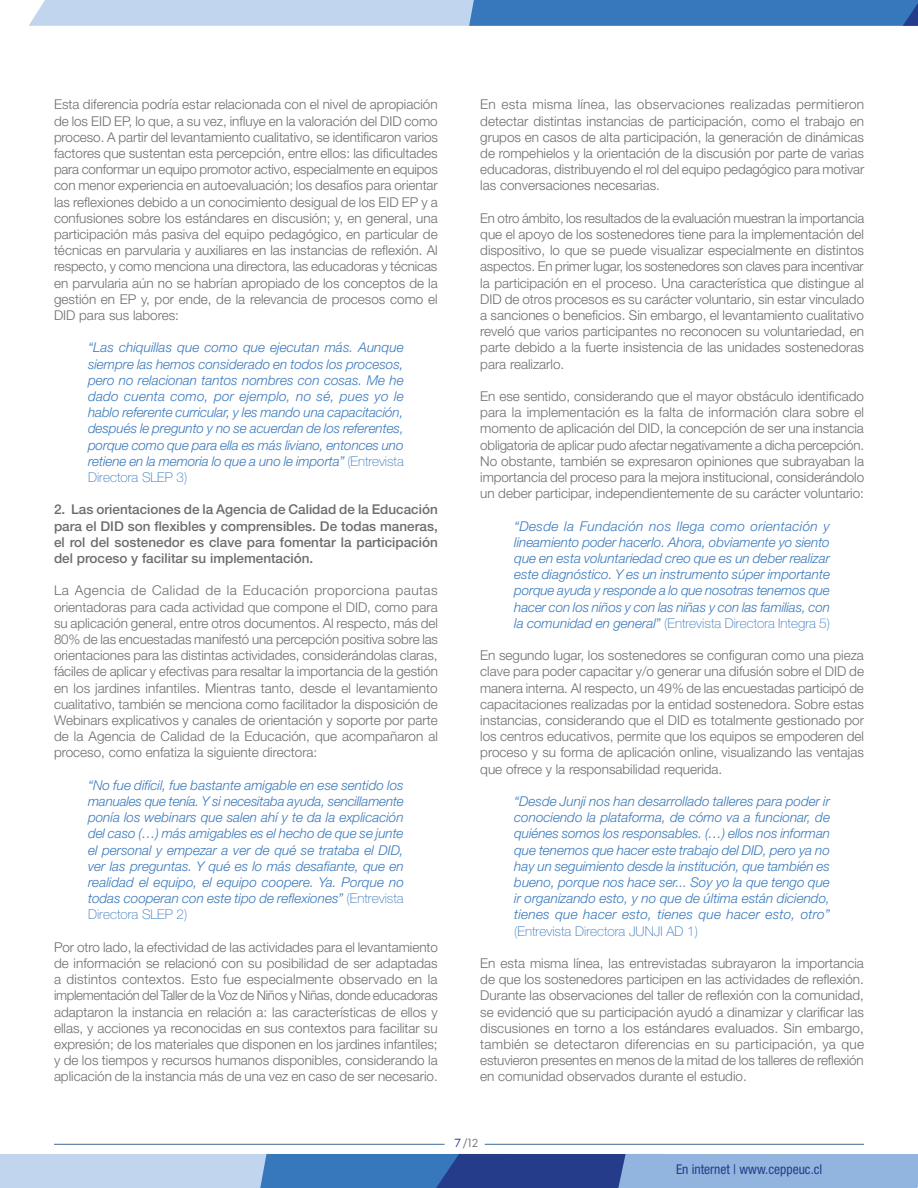
<style>
.page{position:relative;width:918px;height:1188px;background:#fff}
.page>*{position:absolute;margin:0;border:0;box-sizing:border-box;transform-origin:0 0}
.text_central{font:300 13.5px/16.2px "Helvetica Neue LT Std";color:#6c6d70;text-align:justify}
.text_central-2{font:italic 300 13.5px/16.2px "Helvetica Neue LT Std";letter-spacing:-.005em;color:#3778bd;text-align:justify}
.text_central-3{font:500 13.5px/16.2px "Helvetica Neue LT Std";color:#6c6d70;text-align:justify}
.t1{font:condensed 13.5px "Helvetica Neue LT Std";color:#253c8a}
.t2{font:12px "Neutra Text Book Alt";color:#6c6d70}
.s1{font-weight:100;font-style:normal}
.s2{color:#253c8a}
.s3{font-family:"Neutra Text Book SC"}
</style>
<div class="page">
<svg style="left:29px;top:0;width:889px;height:26px;background:#7ca7d5"></svg>
<svg style="left:0;top:1154px;width:918px;height:34px;background:#789bcc"></svg>
<hr style="left:54px;top:1144px;width:391px;height:1px;background:#406d95">
<hr style="left:485px;top:1144px;width:379px;height:1px;background:#406d95">
<p class="text_central" style="left:54px;top:96px;width:386px">Esta diferencia podría estar relacionada con el nivel de apropiación de los EID EP, lo que, a su vez, influye en la valoración del DID como proceso. A partir del levantamiento cualitativo, se identificaron varios factores que sustentan esta percepción, entre ellos: las dificultades para conformar un equipo promotor activo, especialmente en equipos con menor experiencia en autoevaluación; los desafíos para orientar las reflexiones debido a un conocimiento desigual de los EID EP y a confusiones sobre los estándares en discusión; y, en general, una participación más pasiva del equipo pedagógico, en particular de técnicas en parvularia y auxiliares en las instancias de reflexión. Al respecto, y como menciona una directora, las educadoras y técnicas en parvularia aún no se habrían apropiado de los conceptos de la gestión en EP y, por ende, de la relevancia de procesos como el DID para sus labores:</p>
<p class="text_central-2" style="left:88px;top:339px;width:317px">“Las chiquillas que como que ejecutan más. Aunque siempre las hemos considerado en todos los procesos, pero no relacionan tantos nombres con cosas. Me he dado cuenta como, por ejemplo, no sé, pues yo le hablo referente curricular, y les mando una capacitación, después le pregunto y no se acuerdan de los referentes, porque como que para ella es más liviano, entonces uno retiene en la memoria lo que a uno le importa” <span class="s1">(Entrevista Directora SLEP 3)</span></p>
<p class="text_central-3" style="left:54px;top:501px;width:385px">2. Las orientaciones de la Agencia de Calidad de la Educación para el DID son flexibles y comprensibles. De todas maneras, el rol del sostenedor es clave para fomentar la participación del proceso y facilitar su implementación.</p>
<p class="text_central" style="left:54px;top:582px;width:386px">La Agencia de Calidad de la Educación proporciona pautas orientadoras para cada actividad que compone el DID, como para su aplicación general, entre otros documentos. Al respecto, más del 80% de las encuestadas manifestó una percepción positiva sobre las orientaciones para las distintas actividades, considerándolas claras, fáciles de aplicar y efectivas para resaltar la importancia de la gestión en los jardines infantiles. Mientras tanto, desde el levantamiento cualitativo, también se menciona como facilitador la disposición de Webinars explicativos y canales de orientación y soporte por parte de la Agencia de Calidad de la Educación, que acompañaron al proceso, como enfatiza la siguiente directora:</p>
<p class="text_central-2" style="left:88px;top:777px;width:317px">“No fue difícil, fue bastante amigable en ese sentido los manuales que tenía. Y si necesitaba ayuda, sencillamente ponía los webinars que salen ahí y te da la explicación del caso (…) más amigables es el hecho de que se junte el personal y empezar a ver de qué se trataba el DID, ver las preguntas. Y qué es lo más desafiante, que en realidad el equipo, el equipo coopere. Ya. Porque no todas cooperan con este tipo de reflexiones” <span class="s1">(Entrevista Directora SLEP 2)</span></p>
<p class="text_central" style="left:54px;top:939px;width:386px">Por otro lado, la efectividad de las actividades para el levantamiento de información se relacionó con su posibilidad de ser adaptadas a distintos contextos. Esto fue especialmente observado en la implementación del Taller de la Voz de Niños y Niñas, donde educadoras adaptaron la instancia en relación a: las características de ellos y ellas, y acciones ya reconocidas en sus contextos para facilitar su expresión; de los materiales que disponen en los jardines infantiles; y de los tiempos y recursos humanos disponibles, considerando la aplicación de la instancia más de una vez en caso de ser necesario.</p>
<p class="text_central" style="left:480px;top:96px;width:386px">En esta misma línea, las observaciones realizadas permitieron detectar distintas instancias de participación, como el trabajo en grupos en casos de alta participación, la generación de dinámicas de rompehielos y la orientación de la discusión por parte de varias educadoras, distribuyendo el rol del equipo pedagógico para motivar las conversaciones necesarias.</p>
<p class="text_central" style="left:480px;top:210px;width:386px">En otro ámbito, los resultados de la evaluación muestran la importancia que el apoyo de los sostenedores tiene para la implementación del dispositivo, lo que se puede visualizar especialmente en distintos aspectos. En primer lugar, los sostenedores son claves para incentivar la participación en el proceso. Una característica que distingue al DID de otros procesos es su carácter voluntario, sin estar vinculado a sanciones o beneficios. Sin embargo, el levantamiento cualitativo reveló que varios participantes no reconocen su voluntariedad, en parte debido a la fuerte insistencia de las unidades sostenedoras para realizarlo.</p>
<p class="text_central" style="left:480px;top:388px;width:385px">En ese sentido, considerando que el mayor obstáculo identificado para la implementación es la falta de información clara sobre el momento de aplicación del DID, la concepción de ser una instancia obligatoria de aplicar pudo afectar negativamente a dicha percepción.<br>No obstante, también se expresaron opiniones que subrayaban la importancia del proceso para la mejora institucional, considerándolo un deber participar, independientemente de su carácter voluntario:</p>
<p class="text_central-2" style="left:514px;top:517px;width:317px">“Desde la Fundación nos llega como orientación y lineamiento poder hacerlo. Ahora, obviamente yo siento que en esta voluntariedad creo que es un deber realizar este diagnóstico. Y es un instrumento súper importante porque ayuda y responde a lo que nosotras tenemos que hacer con los niños y con las niñas y con las familias, con la comunidad en general” <span class="s1">(Entrevista Directora Integra 5)</span></p>
<p class="text_central" style="left:480px;top:647px;width:385px">En segundo lugar, los sostenedores se configuran como una pieza clave para poder capacitar y/o generar una difusión sobre el DID de manera interna. Al respecto, un 49% de las encuestadas participó de capacitaciones realizadas por la entidad sostenedora. Sobre estas instancias, considerando que el DID es totalmente gestionado por los centros educativos, permite que los equipos se empoderen del proceso y su forma de aplicación online, visualizando las ventajas que ofrece y la responsabilidad requerida.</p>
<p class="text_central-2" style="left:514px;top:793px;width:317px">“Desde Junji nos han desarrollado talleres para poder ir conociendo la plataforma, de cómo va a funcionar, de quiénes somos los responsables. (…) ellos nos informan que tenemos que hacer este trabajo del DID, pero ya no hay un seguimiento desde la institución, que también es bueno, porque nos hace ser... Soy yo la que tengo que ir organizando esto, y no que de última están diciendo, tienes que hacer esto, tienes que hacer esto, otro” <span class="s1">(Entrevista Directora JUNJI AD 1)</span></p>
<p class="text_central" style="left:480px;top:955px;width:385px">En esta misma línea, las entrevistadas subrayaron la importancia de que los sostenedores participen en las actividades de reflexión.<br>Durante las observaciones del taller de reflexión con la comunidad, se evidenció que su participación ayudó a dinamizar y clarificar las discusiones en torno a los estándares evaluados. Sin embargo, también se detectaron diferencias en su participación, ya que estuvieron presentes en menos de la mitad de los talleres de reflexión en comunidad observados durante el estudio.</p>
<p class="t2" style="left:455px;top:1135px;width:25px"><span class="s2">7</span><span class="s3">/</span>12</p>
<p class="t1" style="left:676px;top:1162px;width:148px">En internet | www.ceppeuc.cl</p>
</div>
